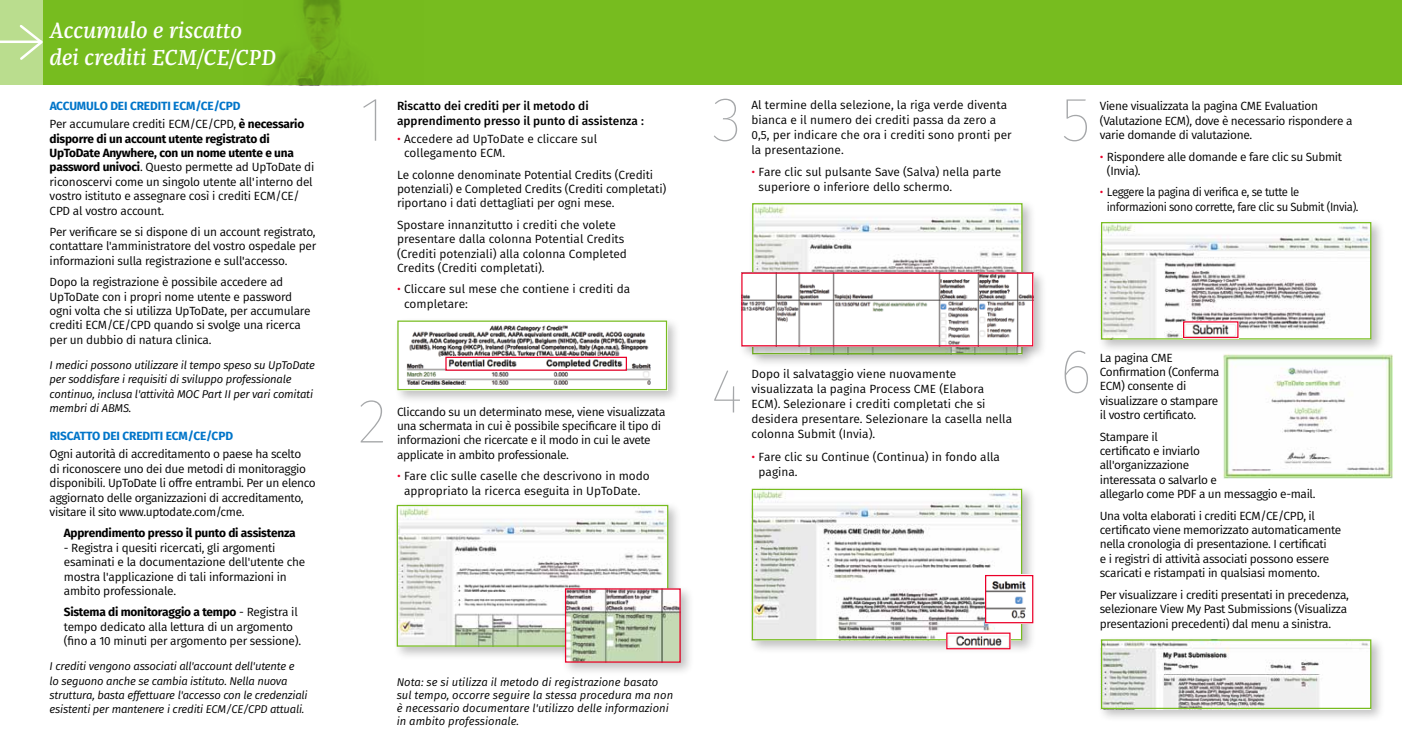
<style>
.page{position:relative;width:1402px;height:755px;background:#fff}
.page>*{position:absolute;margin:0;border:0;box-sizing:border-box;transform-origin:0 0}
.t1{font:100 62.5px "Fira Sans";color:#a5a7a9}
.t2{font:italic 500 22.5px/26.2px "Franziska Pro";color:#fff}
.t3{font:11.88px/14.4px "Fira Sans";letter-spacing:-.02em;color:#000}
.t4{font:11.88px/15px "Fira Sans";color:#000}
.t5{font:11.88px/14.4px "Fira Sans";letter-spacing:-.02em;color:#000;scale:.95 1}
.t6{font:500 11.88px/14.4px "Fira Sans";color:#000}
.t7{font:700 11.88px "Fira Sans";letter-spacing:-.01em;color:#0075c9}
.t8{font:700 11.88px "Fira Sans";letter-spacing:-.02em;color:#000}
.t9{font:italic 11.25px/14.4px "Fira Sans";letter-spacing:-.02em;color:#000}
.t10{font:italic 11.25px/13.1px "Fira Sans";color:#000}
.s1{font-weight:700;color:#0075c9}
.s2{font-weight:700}
.s3{color:#eb0029}
</style>
<div class="page">
<div style="left:0;top:0;width:1401px;height:85px;background:#77bc1f"></div>
<div style="left:0;top:0;width:43px;height:85px;background:#badd8e"></div>
<hr style="left:0;top:41px;width:41px;height:2px;background:#fff">
<svg style="left:17px;top:25px;width:26px;height:35px"></svg>
<img style="left:1223px;top:354px;width:169px;height:125px">
<div style="left:393px;top:316px;width:288px;height:88px;background:#000;opacity:.25"></div>
<img style="left:399px;top:322px;width:266px;height:66px">
<div style="left:397px;top:320px;width:270px;height:70px;border:1px solid #77bc1f"></div>
<div style="left:446px;top:357px;width:180px;height:13px;background:#fff"></div>
<img style="left:448px;top:359px;width:175px;height:9px">
<div style="left:445px;top:357px;width:182px;height:14px;border:1px solid #eb0029"></div>
<div style="left:393px;top:501px;width:289px;height:159px;background:#000;opacity:.25"></div>
<img style="left:399px;top:507px;width:267px;height:137px">
<div style="left:397px;top:505px;width:271px;height:141px;border:1px solid #77bc1f"></div>
<div style="left:561px;top:584px;width:133px;height:92px;background:#000;opacity:.25"></div>
<svg style="left:564px;top:587px;width:117px;height:76px"></svg>
<div style="left:747px;top:485px;width:288px;height:169px;background:#000;opacity:.25"></div>
<img style="left:753px;top:491px;width:267px;height:147px">
<div style="left:751px;top:489px;width:271px;height:151px;border:1px solid #77bc1f"></div>
<img style="left:948px;top:634px;width:60px;height:13px">
<div style="left:946px;top:632px;width:64px;height:17px;border:1px solid #eb0029"></div>
<div style="left:1096px;top:218px;width:288px;height:135px;background:#000;opacity:.25"></div>
<img style="left:1103px;top:224px;width:266px;height:113px">
<div style="left:1101px;top:222px;width:270px;height:117px;border:1px solid #77bc1f"></div>
<div style="left:1096px;top:635px;width:288px;height:87px;background:#000;opacity:.25"></div>
<img style="left:1103px;top:641px;width:266px;height:66px">
<div style="left:1101px;top:639px;width:270px;height:70px;border:1px solid #77bc1f"></div>
<img style="left:1184px;top:323px;width:52px;height:13px">
<div style="left:1182px;top:321px;width:56px;height:17px;border:1px solid #eb0029"></div>
<div style="left:748px;top:199px;width:288px;height:169px;background:#000;opacity:.25"></div>
<img style="left:754px;top:205px;width:266px;height:63px">
<div style="left:737px;top:268px;width:310px;height:92px;background:#000;opacity:.25"></div>
<img style="left:743px;top:274px;width:288px;height:70px">
<div style="left:741px;top:272px;width:292px;height:74px;border:1px solid #eb0029"></div>
<img style="left:987px;top:577px;width:44px;height:44px">
<div style="left:985px;top:575px;width:48px;height:48px;border:1px solid #eb0029"></div>
<h2 class="t2" style="left:50px;top:17px;width:228px">Accumulo e riscatto dei crediti ECM/CE/CPD</h2>
<p class="t3" style="left:50px;top:97px;width:256px;line-height:17.9px;text-indent:146px"><span class="s1">/CE /CPD<br></span>Per accumulare crediti ECM/CE/CPD, <span class="s2">è necessario</span></p>
<p class="t3" style="left:50px;top:131px;width:266px"><span class="s2">disporre di un account utente registrato di UpToDate Anywhere, con un nome utente e una password univoci</span>. Questo permette ad UpToDate di riconoscervi come un singolo utente all'interno del vostro istituto e assegnare così i crediti ECM/CE/ CPD al vostro account.</p>
<p class="t3" style="left:50px;top:224px;width:268px;text-align:justify">Per verificare se si dispone di un account registrato, contattare l'amministratore del vostro ospedale per informazioni sulla registrazione e sull'accesso.</p>
<p class="t3" style="left:50px;top:275px;width:262px">Dopo la registrazione è possibile accedere ad UpToDate con i propri nome utente e password ogni volta che si utilizza UpToDate, per accumulare crediti ECM/CE/CPD quando si svolge una ricerca per un dubbio di natura clinica.</p>
<p class="t9" style="left:50px;top:357px;width:267px">I medici possono utilizzare il tempo speso su UpToDate per soddisfare i requisiti di sviluppo professionale continuo, inclusa l'attività MOC Part II per vari comitati membri di ABMS.</p>
<p class="t7" style="left:50px;top:426px;width:124px">Riscatto dei crediti ECM</p>
<p class="t7" style="left:188px;top:426px;width:47px">/CE/CPD</p>
<p class="t3" style="left:50px;top:447px;width:268px">Ogni autorità di accreditamento o paese ha scelto<br>di riconoscere uno dei due metodi di monitoraggio disponibili. UpToDate li offre entrambi. Per un elenco aggiornato delle organizzazioni di accreditamento, visitare il sito www.uptodate.com/cme.</p>
<p class="t8" style="left:64px;top:523px;width:233px">Apprendimento presso il punto di assistenza</p>
<p class="t3" style="left:64px;top:540px;width:243px">- Registra i quesiti ricercati, gli argomenti esaminati e la documentazione dell'utente che mostra l'applicazione di tali informazioni in ambito professionale.</p>
<p class="t3" style="left:64px;top:605px;width:239px"><span class="s2">Sistema di monitoraggio a tempo</span> - Registra il tempo dedicato alla lettura di un argomento (fino a 10 minuti per argomento per sessione).</p>
<p class="t9" style="left:50px;top:659px;width:259px">I crediti vengono associati all'account dell'utente e<br>lo seguono anche se cambia istituto. Nella nuova struttura, basta effettuare l'accesso con le credenziali esistenti per mantenere i crediti ECM/CE/CPD attuali.</p>
<p class="t7" style="left:50px;top:96px;width:132px">Accumulo dei crediti ECM</p>
<h1 class="t1" style="left:360px;top:75px;width:26px">1</h1>
<p class="t6" style="left:397px;top:98px;width:248px">Riscatto dei crediti per il metodo di apprendimento presso il punto di assistenza :</p>
<p class="t4" style="left:404px;top:131px;width:194px;line-height:14.4px;text-indent:-7px"><span class="s3">•</span> Accedere ad UpToDate e cliccare sul collegamento ECM.</p>
<p class="t3" style="left:397px;top:167px;width:271px">Le colonne denominate Potential Credits (Crediti potenziali) e Completed Credits (Crediti completati) riportano i dati dettagliati per ogni mese.</p>
<p class="t4" style="left:397px;top:217px;width:231px;line-height:14.4px">Spostare innanzitutto i crediti che volete presentare dalla colonna Potential Credits (Crediti potenziali) alla colonna Completed Credits (Crediti completati).</p>
<p class="t4" style="left:404px;top:282px;width:228px;line-height:14.4px;text-indent:-7px"><span class="s3">•</span> Cliccare sul mese che contiene i crediti da completare:</p>
<h1 class="t1" style="left:358px;top:377px;width:31px">2</h1>
<p class="t3" style="left:397px;top:404px;width:270px">Cliccando su un determinato mese, viene visualizzata una schermata in cui è possibile specificare il tipo di informazioni che ricercate e il modo in cui le avete applicate in ambito professionale.</p>
<p class="t4" style="left:397px;top:468px;width:254px;line-height:14.4px;text-align:center"><span class="s3">•</span> Fare clic sulle caselle che descrivono in modo appropriato la ricerca eseguita in UpToDate.</p>
<p class="t10" style="left:397px;top:675px;width:278px">Nota: se si utilizza il metodo di registrazione basato sul tempo, occorre seguire la stessa procedura ma non è necessario documentare l'utilizzo delle informazioni in ambito professionale.</p>
<h1 class="t1" style="left:712px;top:75px;width:31px">3</h1>
<h1 class="t1" style="left:1061px;top:75px;width:31px">5</h1>
<p class="t4" style="left:751px;top:97px;width:262px">Al termine della selezione, la riga verde diventa bianca e il numero dei crediti passa da zero a 0,5, per indicare che ora i crediti sono pronti per la presentazione.</p>
<p class="t4" style="left:758px;top:164px;width:244px;text-indent:-7px"><span class="s3">•</span> Fare clic sul pulsante Save (Salva) nella parte superiore o inferiore dello schermo.</p>
<p class="t3" style="left:1099px;top:99px;width:254px">Viene visualizzata la pagina CME Evaluation (Valutazione ECM), dove è necessario rispondere a varie domande di valutazione.</p>
<p class="t3" style="left:1106px;top:149px;width:237px;text-indent:-7px"><span class="s3">•</span> Rispondere alle domande e fare clic su Submit (Invia).</p>
<p class="t5" style="left:1106px;top:185px;width:266px;text-indent:-7px"><span class="s3">•</span> Leggere la pagina di verifica e, se tutte le informazioni sono corrette, fare clic su Submit (Invia).</p>
<h1 class="t1" style="left:711px;top:347px;width:33px">4</h1>
<p class="t4" style="left:751px;top:366px;width:262px">Dopo il salvataggio viene nuovamente visualizzata la pagina Process CME (Elabora ECM). Selezionare i crediti completati che si desidera presentare. Selezionare la casella nella colonna Submit (Invia).</p>
<p class="t4" style="left:758px;top:448px;width:243px;text-indent:-7px"><span class="s3">•</span> Fare clic su Continue (Continua) in fondo alla pagina.</p>
<h1 class="t1" style="left:1059px;top:327px;width:34px">6</h1>
<p class="t3" style="left:1099px;top:350px;width:121px">La pagina CME<br>Confirmation (Conferma<br>ECM) consente di visualizzare o stampare il vostro certificato.</p>
<p class="t3" style="left:1099px;top:429px;width:217px">Stampare il<br>certificato e inviarlo<br>all'organizzazione<br>interessata o salvarlo e<br>allegarlo come PDF a un messaggio e-mail.</p>
<p class="t3" style="left:1099px;top:508px;width:243px">Una volta elaborati i crediti ECM/CE/CPD, il certificato viene memorizzato automaticamente nella cronologia di presentazione. I certificati<br>e i registri di attività associati possono essere scaricati e ristampati in qualsiasi momento.</p>
<p class="t3" style="left:1099px;top:587px;width:251px">Per visualizzare i crediti presentati in precedenza, selezionare View My Past Submissions (Visualizza presentazioni precedenti) dal menu a sinistra.</p>
</div>
